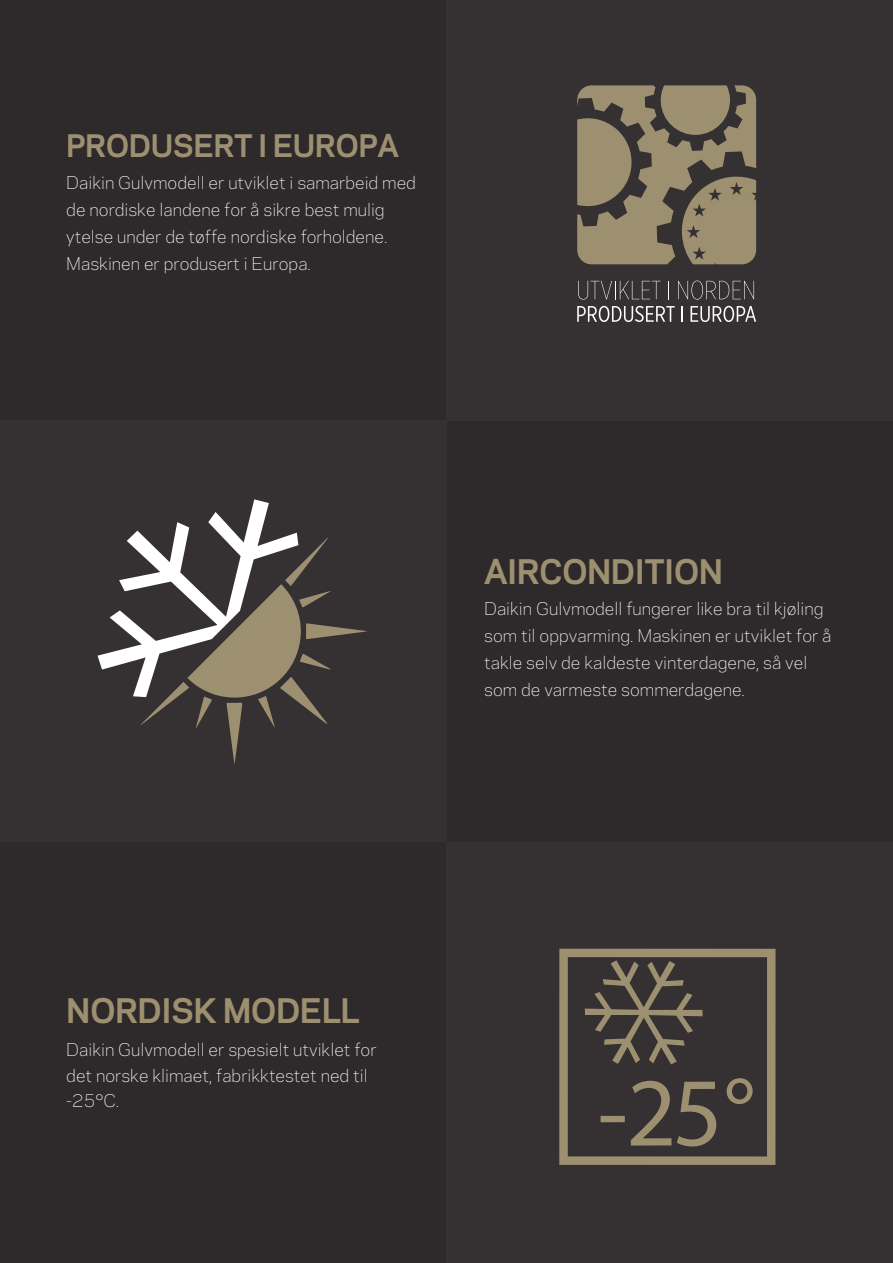
<style>
.page{position:relative;width:893px;height:1263px;background:#2e292a}
.page>*{position:absolute;margin:0;border:0;box-sizing:border-box;transform-origin:0 0}
.t1{font:700 31.8px "Galaxie Polaris";letter-spacing:-.02em;color:#9d9070}
.t2{font:700 29.1px "Galaxie Polaris";letter-spacing:-.02em;color:#9d9070}
.t3{font:300 16.5px/27px "Galaxie Polaris";color:#fff}
</style>
<div class="page">
<div style="left:446px;top:842px;width:447px;height:421px;background:#353031"></div>
<div style="left:0;top:421px;width:446px;height:421px;background:#353031"></div>
<svg style="left:559px;top:949px;width:216px;height:216px"></svg>
<div style="left:446px;top:0;width:447px;height:421px;background:#353031"></div>
<svg style="left:98px;top:499px;width:269px;height:265px"></svg>
<svg style="left:577px;top:85px;width:179px;height:179px"></svg>
<svg style="left:578px;top:281px;width:83px;height:18px"></svg>
<svg style="left:668px;top:281px;width:1px;height:18px"></svg>
<svg style="left:678px;top:281px;width:76px;height:19px"></svg>
<svg style="left:577px;top:306px;width:98px;height:16px"></svg>
<svg style="left:681px;top:306px;width:2px;height:16px"></svg>
<svg style="left:690px;top:306px;width:66px;height:16px"></svg>
<h2 class="t2" style="left:66px;top:124px;width:334px">PRODUSERT I EUROPA</h2>
<p class="t3" style="left:66px;top:168px;width:351px">Daikin Gulvmodell er utviklet i samarbeid med de nordiske landene for å sikre best mulig ytelse under de tøffe nordiske forholdene.<br>Maskinen er produsert i Europa.</p>
<h1 class="t1" style="left:484px;top:548px;width:240px">AIRCONDITION</h1>
<p class="t3" style="left:484px;top:594px;width:349px">Daikin Gulvmodell fungerer like bra til kjøling som til oppvarming. Maskinen er utviklet for å takle selv de kaldeste vinterdagene, så vel som de varmeste sommerdagene.</p>
<h1 class="t1" style="left:66px;top:987px;width:295px">NORDISK MODELL</h1>
<p class="t3" style="left:66px;top:1036px;width:312px;line-height:25.5px">Daikin Gulvmodell er spesielt utviklet for det norske klimaet, fabrikktestet ned til -25°C.</p>
</div>
